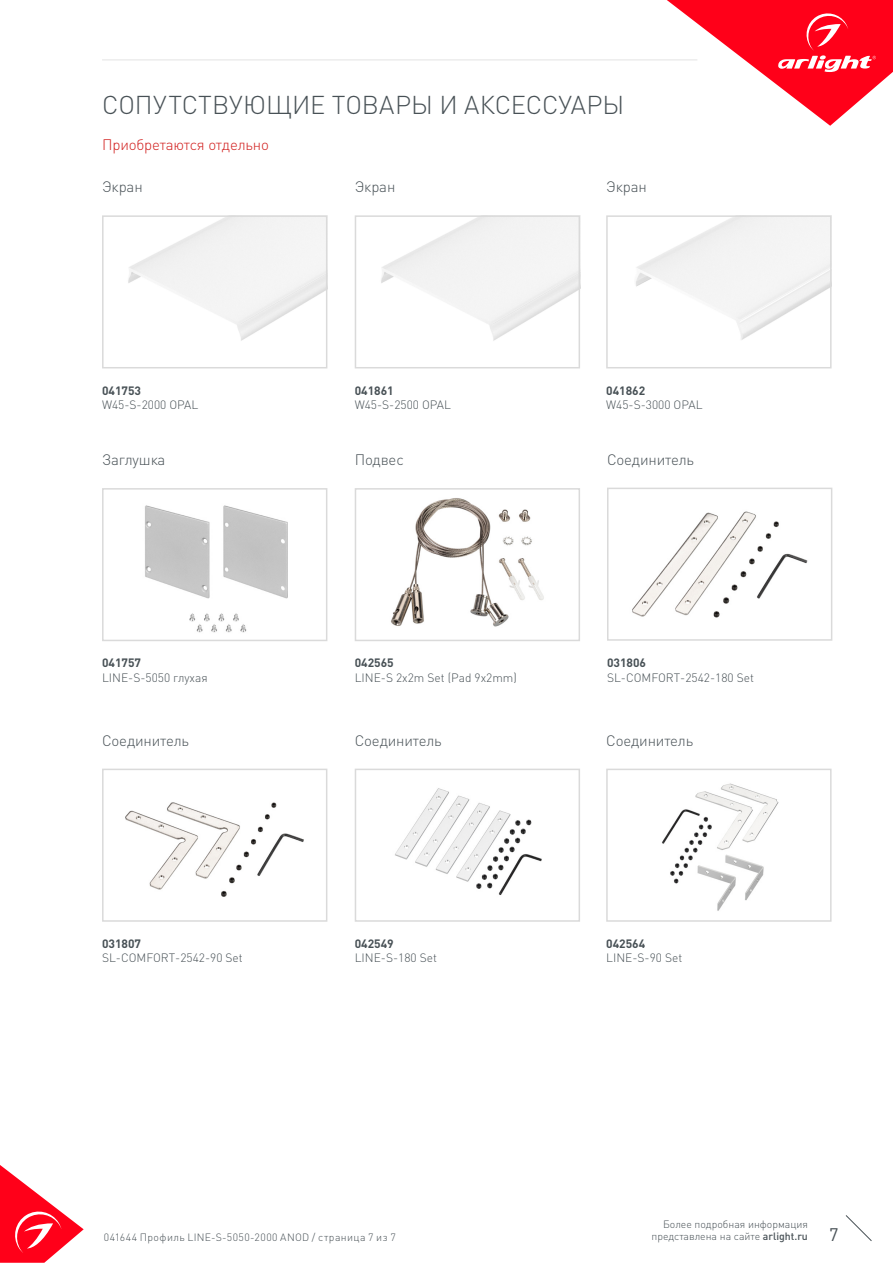
<style>
.page{position:relative;width:893px;height:1263px;background:#fff}
.page>*{position:absolute;margin:0;border:0;box-sizing:border-box;transform-origin:0 0}
.t1{font:300 25.5px "DIN Pro";color:#485156}
.t2{font:18px "DIN Pro";color:#485156}
.t3{font:300 15px "DIN Pro";letter-spacing:-.01em;color:#485156}
.t4{font:300 15px "DIN Pro";letter-spacing:-.01em;color:#d11d1c}
.t5{font:300 12px "DIN Pro";color:#485156}
.t6{font:700 12px "DIN Pro";color:#485156}
.t7{font:300 10.5px/12.6px "DIN Pro";color:#485156;text-align:right}
.t8{font:300 10.5px "DIN Pro";letter-spacing:.04em;color:#485156}
.s1{font-weight:500}
</style>
<div class="page">
<svg style="left:0;top:1165px;width:84px;height:98px"></svg>
<svg style="left:845px;top:1215px;width:27px;height:26px"></svg>
<svg style="left:667px;top:0;width:226px;height:126px"></svg>
<hr style="left:102px;top:60px;width:595px;height:1px;background:#e3e3e3">
<img style="left:125px;top:802px;width:179px;height:95px">
<div style="left:102px;top:769px;width:225px;height:153px;border:2px solid #dadada"></div>
<img style="left:391px;top:498px;width:153px;height:129px">
<div style="left:355px;top:488px;width:225px;height:153px;border:2px solid #dadada"></div>
<img style="left:632px;top:511px;width:176px;height:107px">
<div style="left:607px;top:488px;width:225px;height:153px;border:2px solid #dadada"></div>
<img style="left:128px;top:218px;width:196px;height:123px">
<div style="left:102px;top:215px;width:225px;height:153px;border:2px solid #dadada"></div>
<img style="left:381px;top:218px;width:196px;height:123px">
<div style="left:355px;top:215px;width:225px;height:153px;border:2px solid #dadada"></div>
<img style="left:636px;top:218px;width:193px;height:122px">
<div style="left:606px;top:215px;width:226px;height:153px;border:2px solid #dadada"></div>
<img style="left:145px;top:505px;width:143px;height:128px">
<div style="left:102px;top:488px;width:225px;height:153px;border:2px solid #dadada"></div>
<img style="left:395px;top:788px;width:147px;height:107px">
<div style="left:355px;top:769px;width:225px;height:153px;border:2px solid #dadada"></div>
<img style="left:662px;top:783px;width:117px;height:128px">
<div style="left:606px;top:769px;width:226px;height:153px;border:2px solid #dadada"></div>
<h1 class="t1" style="left:102px;top:87px;width:524px">СОПУТСТВУЮЩИЕ ТОВАРЫ И АКСЕССУАРЫ</h1>
<p class="t4" style="left:102px;top:134px;width:168px">Приобретаются отдельно</p>
<p class="t3" style="left:102px;top:177px;width:42px">Экран</p>
<p class="t3" style="left:355px;top:177px;width:42px">Экран</p>
<p class="t3" style="left:606px;top:177px;width:42px">Экран</p>
<p class="t6" style="left:102px;top:382px;width:41px">041753</p>
<p class="t5" style="left:102px;top:397px;width:98px">W45-S-2000 OPAL</p>
<p class="t6" style="left:355px;top:382px;width:41px">041861</p>
<p class="t5" style="left:355px;top:397px;width:98px">W45-S-2500 OPAL</p>
<p class="t6" style="left:606px;top:382px;width:41px">041862</p>
<p class="t5" style="left:606px;top:397px;width:98px">W45-S-3000 OPAL</p>
<p class="t3" style="left:102px;top:449px;width:65px">Заглушка</p>
<p class="t3" style="left:355px;top:449px;width:51px">Подвес</p>
<p class="t3" style="left:607px;top:449px;width:89px">Соединитель</p>
<p class="t6" style="left:102px;top:655px;width:41px">041757</p>
<p class="t5" style="left:102px;top:669px;width:107px">LINE-S-5050 глухая</p>
<p class="t6" style="left:355px;top:655px;width:41px">042565</p>
<p class="t5" style="left:355px;top:669px;width:164px">LINE-S 2x2m Set (Pad 9x2mm)</p>
<p class="t6" style="left:607px;top:655px;width:41px">031806</p>
<p class="t5" style="left:607px;top:669px;width:148px">SL-COMFORT-2542-180 Set</p>
<p class="t3" style="left:102px;top:730px;width:89px">Соединитель</p>
<p class="t3" style="left:355px;top:730px;width:89px">Соединитель</p>
<p class="t3" style="left:606px;top:730px;width:89px">Соединитель</p>
<p class="t6" style="left:102px;top:935px;width:41px">031807</p>
<p class="t5" style="left:102px;top:950px;width:142px">SL-COMFORT-2542-90 Set</p>
<p class="t6" style="left:355px;top:935px;width:41px">042549</p>
<p class="t5" style="left:355px;top:950px;width:84px">LINE-S-180 Set</p>
<p class="t6" style="left:606px;top:935px;width:41px">042564</p>
<p class="t5" style="left:606px;top:950px;width:78px">LINE-S-90 Set</p>
<p class="t7" style="left:651px;top:1217px;width:158px">Более подробная информация представлена на сайте <span class="s1">arlight.ru</span></p>
<p class="t8" style="left:104px;top:1230px;width:294px">041644 Профиль LINE-S-5050-2000 ANOD / страница 7 из 7</p>
<h2 class="t2" style="left:829px;top:1222px;width:11px">7</h2>
</div>
